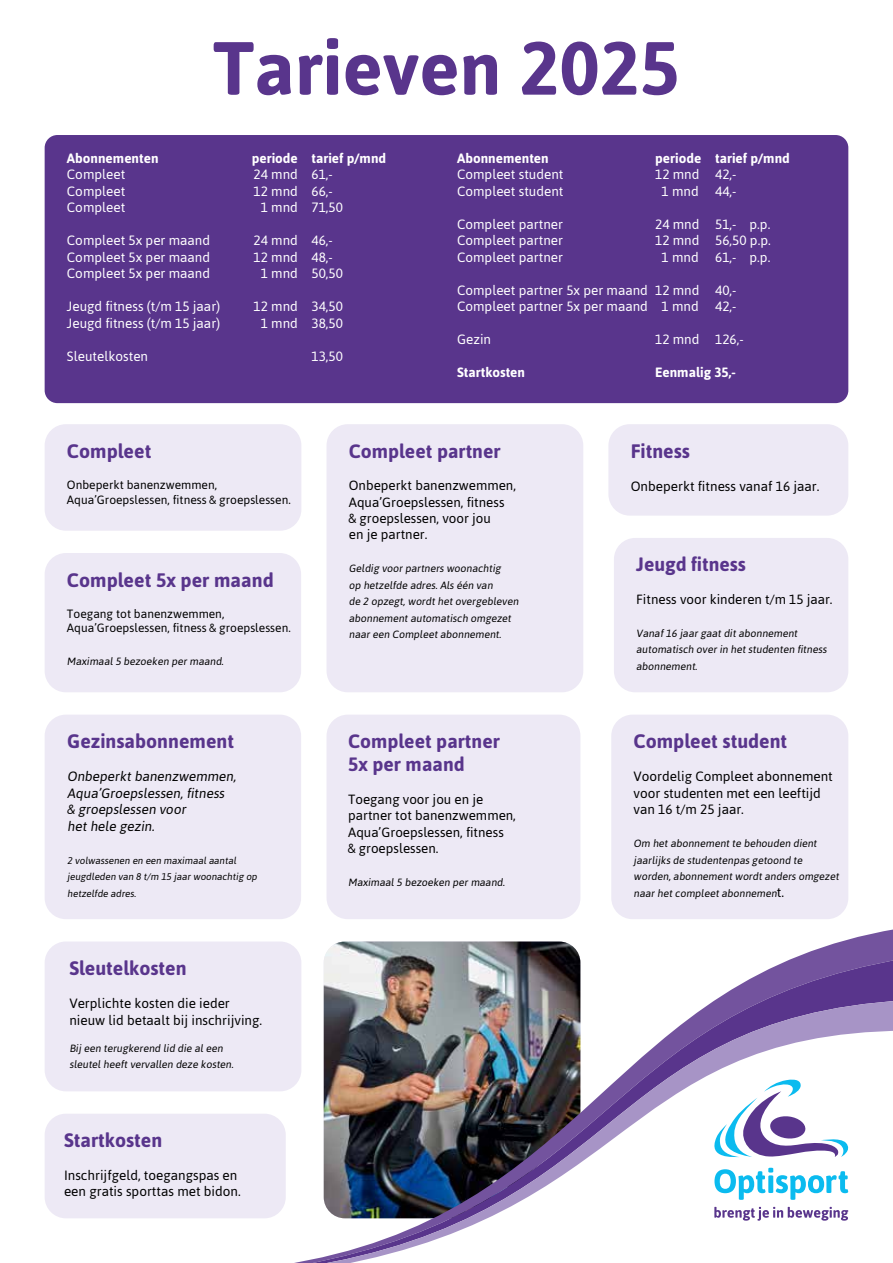
<style>
.page{position:relative;width:893px;height:1263px;background:#fff}
.page>*{position:absolute;margin:0;border:0;box-sizing:border-box;transform-origin:0 0}
.t1{font:700 75px "Optisport";color:#59358c}
.t2{font:700 19.5px "Optisport";color:#59358c}
.t3{font:700 19.35px/23.1px "Optisport";color:#59358c}
.t4{font:13.5px/16.5px "Optisport";color:#fff}
.t5{font:13.5px/16.5px "Optisport";color:#000}
.t6{font:700 13.5px "Optisport";color:#fff}
.t7{font:13.35px/16.4px "Optisport";color:#000}
.t8{font:12px/14.4px "Optisport";color:#000}
.t9{font:10.5px/16.5px "Optisport";color:#000}
.t10{font:9.75px/16.5px "Optisport";color:#000}
.s1{font-size:13.5px}
</style>
<div class="page">
<div style="left:45px;top:135px;width:803px;height:268px;background:#59358c;border-radius:13px"></div>
<div style="left:45px;top:715px;width:256px;height:204px;background:#ede9f5;border-radius:21px"></div>
<div style="left:45px;top:424px;width:256px;height:107px;background:#ede9f5;border-radius:21px"></div>
<div style="left:45px;top:553px;width:256px;height:139px;background:#ede9f5;border-radius:21px"></div>
<div style="left:614px;top:538px;width:234px;height:154px;background:#ede9f5;border-radius:21px"></div>
<div style="left:327px;top:424px;width:256px;height:268px;background:#ede9f5;border-radius:21px"></div>
<div style="left:327px;top:715px;width:253px;height:204px;background:#ede9f5;border-radius:21px"></div>
<div style="left:608px;top:424px;width:240px;height:92px;background:#ede9f5;border-radius:21px"></div>
<div style="left:611px;top:715px;width:237px;height:204px;background:#ede9f5;border-radius:21px"></div>
<div style="left:45px;top:941px;width:256px;height:150px;background:#ede9f5;border-radius:21px"></div>
<div style="left:45px;top:1114px;width:241px;height:104px;background:#ede9f5;border-radius:21px"></div>
<svg style="left:268px;top:929px;width:625px;height:29px"></svg>
<svg style="left:323px;top:958px;width:570px;height:42px"></svg>
<img style="left:269px;top:1000px;width:624px;height:263px">
<svg style="left:714px;top:1207px;width:134px;height:14px"></svg>
<svg style="left:714px;top:1079px;width:134px;height:80px"></svg>
<svg style="left:714px;top:1168px;width:134px;height:32px"></svg>
<h1 class="t1" style="left:213px;top:18px;width:468px">Tarieven 2025</h1>
<p class="t6" style="left:67px;top:149px;width:93px">Abonnementen</p>
<p class="t6" style="left:252px;top:149px;width:136px">periode tarief p/mnd</p>
<p class="t4" style="left:67px;top:166px;width:60px">Compleet</p>
<p class="t4" style="left:254px;top:166px;width:81px">24 mnd 61,-</p>
<p class="t4" style="left:67px;top:182px;width:60px">Compleet</p>
<p class="t4" style="left:254px;top:182px;width:81px">12 mnd 66,-</p>
<p class="t4" style="left:67px;top:199px;width:60px">Compleet</p>
<p class="t4" style="left:261px;top:199px;width:84px">1 mnd 71,50</p>
<p class="t4" style="left:67px;top:232px;width:145px">Compleet 5x per maand</p>
<p class="t4" style="left:254px;top:232px;width:81px">24 mnd 46,-</p>
<p class="t4" style="left:67px;top:248px;width:145px">Compleet 5x per maand</p>
<p class="t4" style="left:254px;top:248px;width:81px">12 mnd 48,-</p>
<p class="t4" style="left:67px;top:265px;width:145px">Compleet 5x per maand</p>
<p class="t4" style="left:261px;top:265px;width:84px">1 mnd 50,50</p>
<p class="t4" style="left:67px;top:298px;width:155px">Jeugd fitness (t/m 15 jaar)</p>
<p class="t4" style="left:254px;top:298px;width:91px">12 mnd 34,50</p>
<p class="t4" style="left:67px;top:314px;width:155px">Jeugd fitness (t/m 15 jaar)</p>
<p class="t4" style="left:261px;top:314px;width:84px">1 mnd 38,50</p>
<p class="t4" style="left:67px;top:347px;width:83px">Sleutelkosten</p>
<p class="t4" style="left:311px;top:347px;width:33px">13,50</p>
<p class="t6" style="left:457px;top:149px;width:93px">Abonnementen</p>
<p class="t6" style="left:655px;top:149px;width:136px">periode tarief p/mnd</p>
<p class="t4" style="left:457px;top:166px;width:108px">Compleet student</p>
<p class="t4" style="left:655px;top:166px;width:83px">12 mnd 42,-</p>
<p class="t4" style="left:457px;top:182px;width:108px">Compleet student</p>
<p class="t4" style="left:662px;top:182px;width:76px">1 mnd 44,-</p>
<p class="t4" style="left:457px;top:215px;width:108px">Compleet partner</p>
<p class="t4" style="left:655px;top:215px;width:117px">24 mnd 51,- p.p.</p>
<p class="t4" style="left:457px;top:232px;width:108px">Compleet partner</p>
<p class="t4" style="left:655px;top:232px;width:117px">12 mnd 56,50 p.p.</p>
<p class="t4" style="left:457px;top:248px;width:108px">Compleet partner</p>
<p class="t4" style="left:662px;top:248px;width:110px">1 mnd 61,- p.p.</p>
<p class="t4" style="left:457px;top:281px;width:281px">Compleet partner 5x per maand 12 mnd 40,-<br>Compleet partner 5x per maand 1 mnd 42,-</p>
<p class="t4" style="left:457px;top:331px;width:36px">Gezin</p>
<p class="t4" style="left:655px;top:331px;width:90px">12 mnd 126,-</p>
<p class="t6" style="left:457px;top:363px;width:69px">Startkosten</p>
<p class="t6" style="left:655px;top:363px;width:82px">Eenmalig 35,-</p>
<h2 class="t2" style="left:67px;top:438px;width:86px">Compleet</h2>
<p class="t8" style="left:67px;top:477px;width:225px">Onbeperkt banenzwemmen,<br>Aqua’Groepslessen, fitness &amp; groepslessen.</p>
<h2 class="t2" style="left:67px;top:567px;width:208px">Compleet 5x per maand</h2>
<p class="t8" style="left:67px;top:606px;width:225px">Toegang tot banenzwemmen,<br>Aqua’Groepslessen, fitness &amp; groepslessen.</p>
<p class="t9" style="left:67px;top:653px;width:160px">Maximaal 5 bezoeken per maand.</p>
<h2 class="t2" style="left:67px;top:728px;width:168px">Gezinsabonnement</h2>
<p class="t5" style="left:67px;top:768px;width:173px">Onbeperkt banenzwemmen,<br>Aqua’Groepslessen, fitness &amp; groepslessen voor<br>het hele gezin.</p>
<p class="t10" style="left:67px;top:852px;width:193px">2 volwassenen en een maximaal aantal jeugdleden van 8 t/m 15 jaar woonachtig op hetzelfde adres.</p>
<h2 class="t2" style="left:69px;top:955px;width:119px">Sleutelkosten</h2>
<p class="t5" style="left:69px;top:995px;width:194px">Verplichte kosten die ieder nieuw lid betaalt bij inschrijving.</p>
<p class="t9" style="left:69px;top:1039px;width:168px">Bij een terugkerend lid die al een sleutel heeft vervallen deze kosten.</p>
<h2 class="t2" style="left:64px;top:1126px;width:100px">Startkosten</h2>
<p class="t5" style="left:64px;top:1166px;width:178px">Inschrijfgeld, toegangspas en een gratis sporttas met bidon.</p>
<h3 class="t3" style="left:349px;top:439px;width:153px">Compleet partner</h3>
<p class="t7" style="left:349px;top:477px;width:169px">Onbeperkt banenzwemmen,<br>Aqua’Groepslessen, fitness<br>&amp; groepslessen, voor jou<br>en je partner.</p>
<p class="t9" style="left:349px;top:560px;width:173px">Geldig voor partners woonachtig<br>op hetzelfde adres. Als één van<br>de 2 opzegt, wordt het overgebleven abonnement automatisch omgezet naar een Compleet abonnement.</p>
<h3 class="t3" style="left:348px;top:729px;width:153px">Compleet partner<br>5x per maand</h3>
<p class="t7" style="left:348px;top:791px;width:169px">Toegang voor jou en je partner tot banenzwemmen,<br>Aqua’Groepslessen, fitness<br>&amp; groepslessen.</p>
<p class="t9" style="left:348px;top:873px;width:160px">Maximaal 5 bezoeken per maand.</p>
<h2 class="t2" style="left:631px;top:438px;width:61px">Fitness</h2>
<p class="t5" style="left:631px;top:477px;width:190px">Onbeperkt fitness vanaf 16 jaar.</p>
<h3 class="t3" style="left:636px;top:552px;width:111px">Jeugd fitness</h3>
<p class="t7" style="left:636px;top:591px;width:198px">Fitness voor kinderen t/m 15 jaar.</p>
<p class="t9" style="left:636px;top:625px;width:194px">Vanaf 16 jaar gaat dit abonnement automatisch over in het studenten fitness abonnement.</p>
<h2 class="t2" style="left:634px;top:728px;width:155px">Compleet student</h2>
<p class="t5" style="left:634px;top:768px;width:201px">Voordelig Compleet abonnement voor studenten met een leeftijd van 16 t/m 25 jaar.</p>
<p class="t9" style="left:634px;top:835px;width:209px">Om het abonnement te behouden dient jaarlij ks de studentenpas getoond te worden, abonnement wordt anders omgezet naar het compleet abonnemen<span class="s1">t .</span></p>
</div>
